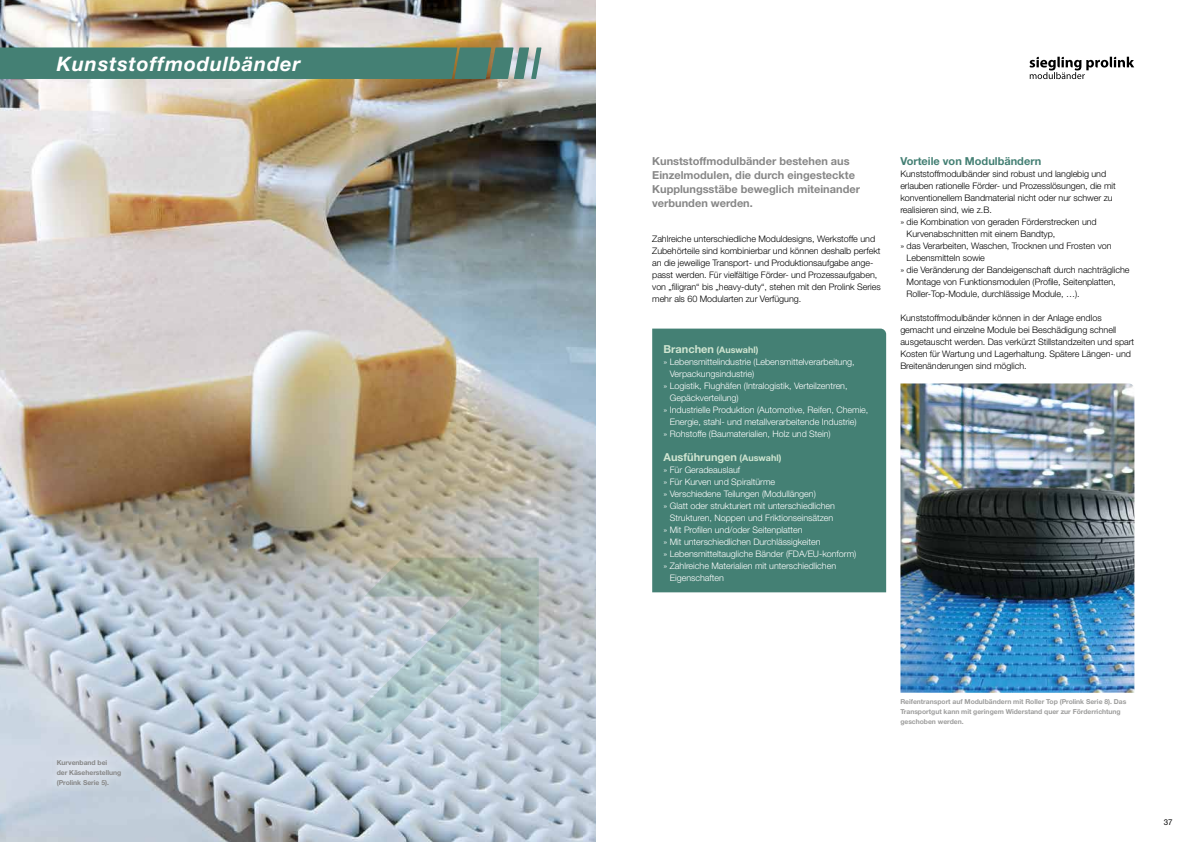
<style>
.page{position:relative;width:1191px;height:842px;background:#fff}
.page>*{position:absolute;margin:0;border:0;box-sizing:border-box;transform-origin:0 0}
.t1{font:italic 700 20px "Helvetica Neue LT Std";letter-spacing:.04em;color:#fff}
.t2{font:700 11px/14px "Helvetica Neue LT Std";color:#878787}
.t3{font:700 11px "Helvetica Neue LT Std";color:#448074}
.t4{font:700 11px "Helvetica Neue LT Std";color:#d0e5d1}
.t5{font:300 9px/12px "Helvetica Neue LT Std";letter-spacing:-.005em;color:#000}
.t6{font:300 9px "Helvetica Neue LT Std";letter-spacing:-.005em;color:#fff}
.t7{font:700 9px "Helvetica Neue LT Std";color:#d0e5d1}
.t8{font:8px "Helvetica Neue LT Std";color:#000}
.t9{font:700 6.8px/9.6px "Helvetica Neue LT Std";letter-spacing:-.005em;color:#9d9d9c}
.t10{font:700 6.8px/9.6px "Helvetica Neue LT Std";letter-spacing:-.005em;color:#878787}
.s1{font-size:11px}
.s2{font-size:9px}
</style>
<div class="page">
<img style="left:0;top:0;width:595px;height:842px">
<svg style="left:0;top:617px;width:335px;height:225px;background:#b9c4d0"></svg>
<svg style="left:1029px;top:57px;width:105px;height:22px"></svg>
<svg style="left:0;top:47px;width:541px;height:32px;background:#4b8377"></svg>
<div style="left:48px;top:752px;width:82px;height:42px;background:linear-gradient(to bottom,#d4d9e3,#c9d4df)"></div>
<div style="left:652px;top:329px;width:234px;height:263px;background:#448074"></div>
<img style="left:900px;top:383px;width:234px;height:310px">
<svg style="left:305px;top:558px;width:234px;height:233px;background:#b6c4ca"></svg>
<h1 class="t1" style="left:57px;top:51px;width:245px">Kunststoffmodulbänder</h1>
<p class="t10" style="left:57px;top:758px;width:66px">Kurvenband bei<br>der Käseherstellung (Prolink Serie 5).</p>
<p class="t2" style="left:652px;top:154px;width:209px">Kunststoffmodulbänder bestehen aus Einzelmodulen, die durch eingesteckte Kupplungsstäbe beweglich miteinander verbunden werden.</p>
<p class="t5" style="left:652px;top:233px;width:230px">Zahlreiche unterschiedliche Moduldesigns, Werkstoffe und Zubehörteile sind kombinierbar und können deshalb perfekt an die jeweilige Transport- und Produktionsaufgabe ange&shy;passt werden. Für vielfältige Förder- und Prozessaufgaben, von „filigran“ bis „heavy-duty“, stehen mit den Prolink Series mehr als 60 Modularten zur Verfügung.</p>
<p class="t7" style="left:663px;top:344px;width:96px"><span class="s1">Branchen</span> (Auswahl)</p>
<p class="t6" style="left:663px;top:356px;width:193px">» Lebensmittelindustrie (Lebensmittelverarbeitung,</p>
<p class="t6" style="left:670px;top:368px;width:86px">Verpackungsindustrie)</p>
<p class="t6" style="left:663px;top:380px;width:186px">» Logistik, Flughäfen (Intralogistik, Verteilzentren,</p>
<p class="t6" style="left:670px;top:392px;width:70px">Gepäckverteilung)</p>
<p class="t6" style="left:663px;top:404px;width:206px">» Industrielle Produktion (Automotive, Reifen, Chemie,</p>
<p class="t6" style="left:670px;top:416px;width:188px">Energie, stahl- und metallverarbeitende Industrie)</p>
<p class="t6" style="left:663px;top:428px;width:169px">» Rohstoffe (Baumaterialien, Holz und Stein)</p>
<p class="t4" style="left:663px;top:450px;width:119px">Ausführungen <span class="s2">(Auswahl)</span></p>
<p class="t6" style="left:663px;top:464px;width:78px">» Für Geradeauslauf</p>
<p class="t6" style="left:663px;top:476px;width:113px">» Für Kurven und Spiraltürme</p>
<p class="t6" style="left:663px;top:488px;width:154px">» Verschiedene Teilungen (Modullängen)</p>
<p class="t6" style="left:663px;top:500px;width:173px">» Glatt oder strukturiert mit unterschiedlichen</p>
<p class="t6" style="left:670px;top:512px;width:165px">Strukturen, Noppen und Friktionseinsätzen</p>
<p class="t6" style="left:663px;top:524px;width:140px">» Mit Profilen und/oder Seitenplatten</p>
<p class="t6" style="left:663px;top:536px;width:159px">» Mit unterschiedlichen Durchlässigkeiten</p>
<p class="t6" style="left:663px;top:548px;width:194px">» Lebensmitteltaugliche Bänder (FDA/EU-konform)</p>
<p class="t6" style="left:663px;top:560px;width:174px">» Zahlreiche Materialien mit unterschiedlichen</p>
<p class="t6" style="left:670px;top:572px;width:56px">Eigenschaften</p>
<p class="t3" style="left:900px;top:155px;width:142px">Vorteile von Modulbändern</p>
<p class="t5" style="left:900px;top:168px;width:207px">Kunststoffmodulbänder sind robust und langlebig und</p>
<p class="t5" style="left:900px;top:180px;width:217px">erlauben rationelle Förder- und Prozesslösungen, die mit</p>
<p class="t5" style="left:900px;top:192px;width:214px">konventionellem Bandmaterial nicht oder nur schwer zu</p>
<p class="t5" style="left:900px;top:204px;width:93px">realisieren sind, wie z.B.</p>
<p class="t5" style="left:900px;top:216px;width:198px">» die Kombination von geraden Förderstrecken und</p>
<p class="t5" style="left:906px;top:228px;width:150px">Kurvenabschnitten mit einem Bandtyp,</p>
<p class="t5" style="left:900px;top:240px;width:213px">» das Verarbeiten, Waschen, Trocknen und Frosten von</p>
<p class="t5" style="left:906px;top:252px;width:80px">Lebensmitteln sowie</p>
<p class="t5" style="left:900px;top:264px;width:231px">» die Veränderung der Bandeigenschaft durch nachträgliche</p>
<p class="t5" style="left:906px;top:276px;width:211px">Montage von Funktionsmodulen (Profile, Seitenplatten,</p>
<p class="t5" style="left:906px;top:288px;width:175px">Roller-Top-Module, durchlässige Module, …).</p>
<p class="t5" style="left:900px;top:312px;width:235px">Kunststoffmodulbänder können in der Anlage endlos gemacht und einzelne Module bei Beschädigung schnell ausgetauscht werden. Das verkürzt Stillstandzeiten und spart Kosten für Wartung und Lagerhaltung. Spätere Längen- und Breitenänderungen sind möglich.</p>
<p class="t9" style="left:900px;top:697px;width:227px">Reifentransport auf Modulbändern mit Roller Top (Prolink Serie 8). Das<br>Transportgut kann mit geringem Widerstand quer zur Förderrichtung geschoben werden.</p>
<p class="t8" style="left:1163px;top:817px;width:10px">37</p>
</div>
